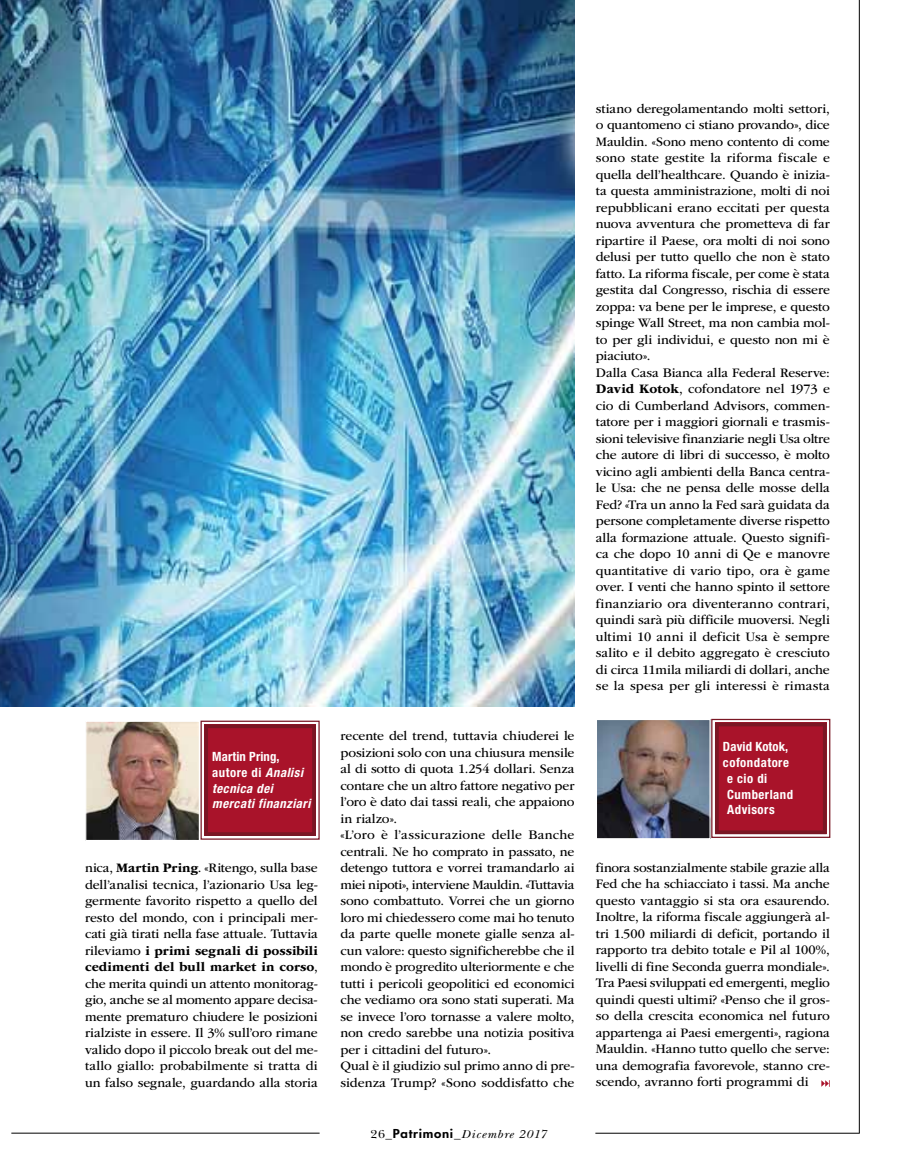
<style>
.page{position:relative;width:915px;height:1174px;background:#fff}
.page>*{position:absolute;margin:0;border:0;box-sizing:border-box;transform-origin:0 0}
.t1{font:13.5px/16.5px "ITC Garamond Std";letter-spacing:-.005em;color:#000;text-align:justify}
.t2{font:italic 700 condensed 12.75px/15.8px "Helvetica Neue LT Std";letter-spacing:.04em;color:#fff}
.t3{font:700 condensed 12.75px "Helvetica Neue LT Std";letter-spacing:.04em;color:#fff}
.t4{font:700 condensed 12.75px "Helvetica Neue LT Std";letter-spacing:.01em;color:#fff}
.t5{font:italic 12px "New Baskerville Std";letter-spacing:.065em;color:#000;scale:1.1 1}
.s1{font-style:normal}
.s2{font-weight:700}
.s3{font-family:"Futura Std";font-weight:800;font-style:normal}
</style>
<div class="page">
<hr style="left:595px;top:1132px;width:264px;height:1px;background:#000">
<hr style="left:11px;top:1132px;width:308px;height:1px;background:#000">
<hr style="left:858px;top:0;width:1px;height:1133px;background:#000">
<svg style="left:821px;top:1080px;width:8px;height:6px"></svg>
<img style="left:0;top:0;width:574px;height:706px">
<img style="left:87px;top:722px;width:111px;height:117px">
<div style="left:85px;top:720px;width:115px;height:121px;border:1px solid #fff"></div>
<img style="left:597px;top:721px;width:111px;height:116px">
<div style="left:595px;top:719px;width:115px;height:120px;border:1px solid #fff"></div>
<svg style="left:200px;top:720px;width:120px;height:120px;background:#af2b3f"></svg>
<div style="left:204px;top:724px;width:112px;height:112px;border:4px solid #7a1724"></div>
<svg style="left:710px;top:718px;width:120px;height:120px;background:#ae293d"></svg>
<div style="left:714px;top:722px;width:112px;height:112px;border:4px solid #7a1724"></div>
<p class="t2" style="left:212px;top:749px;width:100px"><span class="s1">Martin Pring, autore di</span> Analisi tecnica dei mercati finanziari</p>
<p class="t1" style="left:85px;top:859px;width:234px">nica, <span class="s2">Martin Pring</span>. «Ritengo, sulla base dell’analisi tecnica, l’azionario Usa leg&shy;germente favorito rispetto a quello del resto del mondo, con i principali mer&shy;cati già tirati nella fase attuale. Tuttavia rileviamo <span class="s2">i primi segnali di possibili cedimenti del bull market in corso</span>, che merita quindi un attento monitorag&shy;gio, anche se al momento appare decisa&shy;mente prematuro chiudere le posizioni rialziste in essere. Il 3% sull’oro rimane valido dopo il piccolo break out del me&shy;tallo giallo: probabilmente si tratta di un falso segnale, guardando alla storia</p>
<p class="t1" style="left:340px;top:727px;width:235px;text-align:left">recente del trend, tuttavia chiuderei le posizioni solo con una chiusura mensile al di sotto di quota 1.254 dollari. Senza contare che un altro fattore negativo per l’oro è dato dai tassi reali, che appaiono in rialzo».<br>«L’oro è l’assicurazione delle Banche centrali. Ne ho comprato in passato, ne detengo tuttora e vorrei tramandarlo ai miei nipoti», interviene Mauldin. «Tuttavia sono combattuto. Vorrei che un giorno loro mi chiedessero come mai ho tenuto da parte quelle monete gialle senza al&shy;cun valore: questo significherebbe che il mondo è progredito ulteriormente e che tutti i pericoli geopolitici ed economici che vediamo ora sono stati superati. Ma se invece l’oro tornasse a valere molto, non credo sarebbe una notizia positiva per i cittadini del futuro».<br>Qual è il giudizio sul primo anno di pre&shy;sidenza Trump? «Sono soddisfatto che</p>
<p class="t5" style="left:370px;top:1126px;width:161px"><span class="s1">26</span><span class="s3">_Patrimoni_</span>Dicembre 2017</p>
<p class="t1" style="left:595px;top:100px;width:235px;text-align:left">stiano deregolamentando molti settori, o quantomeno ci stiano provando», dice Mauldin. «Sono meno contento di come sono state gestite la riforma fiscale e quella dell’healthcare. Quando è inizia&shy;ta questa amministrazione, molti di noi repubblicani erano eccitati per questa nuova avventura che prometteva di far ripartire il Paese, ora molti di noi sono delusi per tutto quello che non è stato fatto. La riforma fiscale, per come è stata gestita dal Congresso, rischia di essere zoppa: va bene per le imprese, e questo spinge Wall Street, ma non cambia mol&shy;to per gli individui, e questo non mi è piaciuto».<br>Dalla Casa Bianca alla Federal Reserve:<br><span class="s2">David Kotok</span>, cofondatore nel 1973 e cio di Cumberland Advisors, commen&shy;tatore per i maggiori giornali e trasmis&shy;sioni televisive finanziarie negli Usa oltre che autore di libri di successo, è molto vicino agli ambienti della Banca centra&shy;le Usa: che ne pensa delle mosse della Fed? «Tra un anno la Fed sarà guidata da persone completamente diverse rispetto alla formazione attuale. Questo signifi&shy;ca che dopo 10 anni di Qe e manovre quantitative di vario tipo, ora è game over. I venti che hanno spinto il settore finanziario ora diventeranno contrari, quindi sarà più difficile muoversi. Negli ultimi 10 anni il deficit Usa è sempre salito e il debito aggregato è cresciuto di circa 11mila miliardi di dollari, anche se la spesa per gli interessi è rimasta</p>
<p class="t4" style="left:722px;top:739px;width:67px">David Kotok,</p>
<p class="t3" style="left:722px;top:755px;width:67px">cofondatore</p>
<p class="t3" style="left:727px;top:770px;width:42px">e cio di</p>
<p class="t3" style="left:727px;top:786px;width:67px">Cumberland</p>
<p class="t3" style="left:727px;top:802px;width:49px">Advisors</p>
<p class="t1" style="left:595px;top:859px;width:235px">finora sostanzialmente stabile grazie alla Fed che ha schiacciato i tassi. Ma anche questo vantaggio si sta ora esaurendo.<br>Inoltre, la riforma fiscale aggiungerà al&shy;tri 1.500 miliardi di deficit, portando il rapporto tra debito totale e Pil al 100%, livelli di fine Seconda guerra mondiale».<br>Tra Paesi sviluppati ed emergenti, meglio quindi questi ultimi? «Penso che il gros&shy;so della crescita economica nel futuro appartenga ai Paesi emergenti», ragiona Mauldin. «Hanno tutto quello che serve: una demografia favorevole, stanno cre&shy;scendo, avranno forti programmi di</p>
</div>
